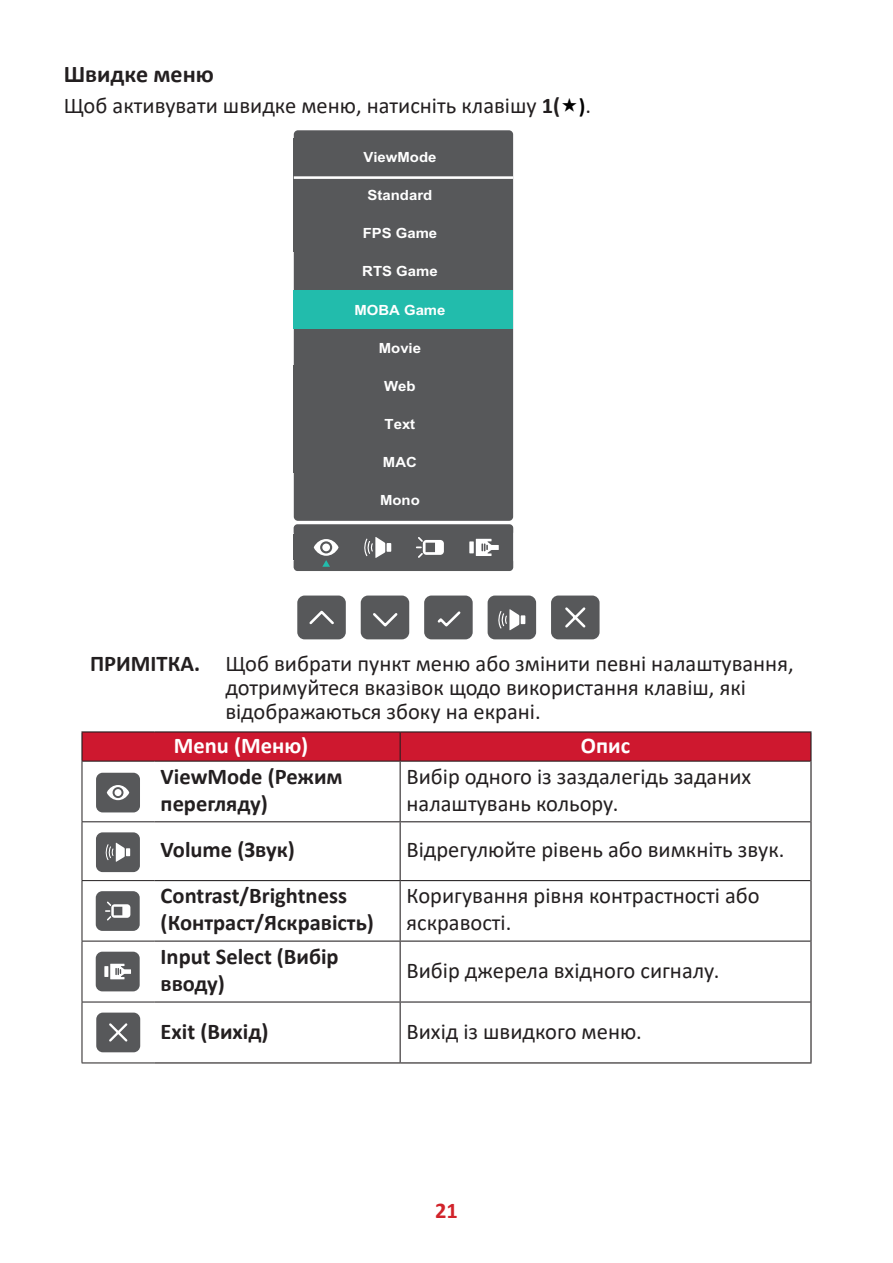
<style>
.page{position:relative;width:893px;height:1263px;background:#fff}
.page>*{position:absolute;margin:0;border:0;box-sizing:border-box;transform-origin:0 0}
.t1{font:700 24px "Calibri";color:#231f20}
.t2{font:22.5px/24px "Calibri";color:#231f20}
.t3{font:700 22.5px/27px "Calibri";color:#231f20}
.t4{font:700 22.5px "Calibri";color:#fff}
.t5{font:700 22.5px "Calibri";color:#d1232a}
.t6{font:700 14.1px "Arial";color:#fff;scale:1.06 1}
.s1{font-weight:700}
.s2{font-weight:700;font-size:21px;color:#000}
</style>
<div class="page">
<div style="left:294px;top:524px;width:219px;height:47px;background:#57585a;border-radius:4px"></div>
<div style="left:294px;top:130px;width:219px;height:391px;background:#57585a;border-radius:4px"></div>
<div style="left:293px;top:290px;width:220px;height:38px;background:#22bcac"></div>
<div style="left:297px;top:595px;width:49px;height:44px;background:#57585a;border-radius:7px"></div>
<svg style="left:309px;top:610px;width:25px;height:15px"></svg>
<div style="left:361px;top:595px;width:48px;height:44px;background:#57585a;border-radius:7px"></div>
<svg style="left:373px;top:613px;width:25px;height:14px"></svg>
<div style="left:424px;top:595px;width:49px;height:44px;background:#57585a;border-radius:7px"></div>
<svg style="left:437px;top:611px;width:24px;height:16px"></svg>
<hr style="left:294px;top:176px;width:219px;height:3px;background:#fff">
<svg style="left:416px;top:537px;width:28px;height:21px"></svg>
<div style="left:469px;top:541px;width:5px;height:12px;background:#fff"></div>
<svg style="left:476px;top:539px;width:23px;height:17px"></svg>
<div style="left:551px;top:595px;width:49px;height:44px;background:#57585a;border-radius:7px"></div>
<svg style="left:565px;top:607px;width:21px;height:21px"></svg>
<div style="left:488px;top:595px;width:48px;height:44px;background:#57585a;border-radius:7px"></div>
<svg style="left:498px;top:609px;width:27px;height:21px"></svg>
<svg style="left:364px;top:537px;width:27px;height:21px"></svg>
<svg style="left:314px;top:539px;width:25px;height:28px"></svg>
<hr style="left:81px;top:731px;width:73px;height:1px;background:#231f20">
<hr style="left:81px;top:732px;width:2px;height:29px;background:#231f20">
<hr style="left:154px;top:731px;width:246px;height:1px;background:#231f20">
<hr style="left:400px;top:731px;width:411px;height:1px;background:#231f20">
<hr style="left:810px;top:761px;width:1px;height:61px;background:#231f20">
<hr style="left:810px;top:822px;width:1px;height:58px;background:#231f20">
<hr style="left:810px;top:880px;width:1px;height:61px;background:#231f20">
<hr style="left:810px;top:941px;width:1px;height:61px;background:#231f20">
<hr style="left:810px;top:1002px;width:1px;height:60px;background:#231f20">
<hr style="left:154px;top:1062px;width:246px;height:1px;background:#231f20">
<hr style="left:400px;top:1062px;width:411px;height:1px;background:#231f20">
<svg style="left:82px;top:732px;width:729px;height:29px;background:#c7182e"></svg>
<hr style="left:81px;top:761px;width:73px;height:1px;background:#231f20">
<hr style="left:154px;top:761px;width:246px;height:1px;background:#231f20">
<hr style="left:400px;top:761px;width:410px;height:1px;background:#231f20">
<hr style="left:400px;top:762px;width:1px;height:59px;background:#231f20">
<hr style="left:154px;top:821px;width:246px;height:1px;background:#231f20">
<hr style="left:400px;top:821px;width:410px;height:1px;background:#231f20">
<hr style="left:400px;top:822px;width:1px;height:58px;background:#231f20">
<hr style="left:154px;top:880px;width:246px;height:1px;background:#231f20">
<hr style="left:400px;top:880px;width:410px;height:1px;background:#231f20">
<hr style="left:400px;top:881px;width:1px;height:59px;background:#231f20">
<hr style="left:154px;top:940px;width:246px;height:2px;background:#231f20">
<hr style="left:400px;top:940px;width:410px;height:2px;background:#231f20">
<hr style="left:400px;top:942px;width:1px;height:59px;background:#231f20">
<hr style="left:154px;top:1001px;width:246px;height:1px;background:#231f20">
<hr style="left:400px;top:1001px;width:410px;height:1px;background:#231f20">
<hr style="left:400px;top:1002px;width:1px;height:60px;background:#231f20">
<hr style="left:82px;top:762px;width:1px;height:59px;background:#231f20">
<hr style="left:82px;top:821px;width:72px;height:1px;background:#231f20">
<hr style="left:82px;top:822px;width:1px;height:58px;background:#231f20">
<hr style="left:82px;top:880px;width:72px;height:1px;background:#231f20">
<hr style="left:82px;top:881px;width:1px;height:60px;background:#231f20">
<hr style="left:82px;top:941px;width:72px;height:1px;background:#231f20">
<hr style="left:82px;top:941px;width:1px;height:61px;background:#231f20">
<hr style="left:82px;top:1002px;width:72px;height:1px;background:#231f20">
<hr style="left:82px;top:1002px;width:1px;height:60px;background:#231f20">
<hr style="left:82px;top:1062px;width:72px;height:1px;background:#231f20">
<div style="left:96px;top:773px;width:44px;height:39px;background:#57585a;border-radius:7px"></div>
<svg style="left:107px;top:785px;width:22px;height:15px"></svg>
<div style="left:115px;top:789px;width:7px;height:7px;background:#fff;border-radius:50%"></div>
<div style="left:96px;top:832px;width:44px;height:40px;background:#57585a;border-radius:7px"></div>
<svg style="left:105px;top:842px;width:25px;height:20px"></svg>
<div style="left:96px;top:891px;width:44px;height:40px;background:#57585a;border-radius:7px"></div>
<svg style="left:105px;top:901px;width:25px;height:19px"></svg>
<div style="left:96px;top:952px;width:44px;height:39px;background:#57585a;border-radius:7px"></div>
<svg style="left:104px;top:966px;width:4px;height:11px"></svg>
<svg style="left:110px;top:964px;width:21px;height:15px"></svg>
<div style="left:96px;top:1012px;width:44px;height:40px;background:#57585a;border-radius:7px"></div>
<svg style="left:109px;top:1023px;width:19px;height:19px"></svg>
<p class="t1" style="left:64px;top:57px;width:152px">Швидке меню</p>
<p class="t2" style="left:64px;top:93px;width:529px">Щоб активувати швидке меню, натисніть клавішу <span class="s1">1(</span> <span class="s2">)</span>.</p>
<p class="t6" style="left:363px;top:147px;width:70px">ViewMode</p>
<p class="t6" style="left:368px;top:185px;width:62px">Standard</p>
<p class="t6" style="left:363px;top:223px;width:72px">FPS Game</p>
<p class="t6" style="left:362px;top:261px;width:73px">RTS Game</p>
<p class="t6" style="left:354px;top:300px;width:87px">MOBA Game</p>
<p class="t6" style="left:379px;top:338px;width:41px">Movie</p>
<p class="t6" style="left:384px;top:376px;width:31px">Web</p>
<p class="t6" style="left:385px;top:414px;width:30px">Text</p>
<p class="t6" style="left:383px;top:452px;width:34px">MAC</p>
<p class="t6" style="left:380px;top:490px;width:39px">Mono</p>
<p class="t2" style="left:225px;top:651px;width:570px;text-indent:-135px"><span class="s1">ПРИМІТКА.</span> Щоб вибрати пункт меню або змінити певні налаштування, дотримуйтеся вказівок щодо використання клавіш, які відображаються збоку на екрані.</p>
<p class="t4" style="left:174px;top:729px;width:136px">Menu (Меню)</p>
<p class="t4" style="left:581px;top:729px;width:51px">Опис</p>
<p class="t3" style="left:161px;top:763px;width:184px">ViewMode (Режим перегляду)</p>
<p class="t2" style="left:406px;top:762px;width:346px;line-height:27px">Вибір одного із заздалегідь заданих налаштувань кольору.</p>
<p class="t3" style="left:161px;top:836px;width:136px">Volume (Звук)</p>
<p class="t2" style="left:406px;top:837px;width:379px">Відрегулюйте рівень або вимкніть звук.</p>
<p class="t3" style="left:161px;top:882px;width:215px">Contrast/Brightness (Контраст/Яскравість)</p>
<p class="t2" style="left:406px;top:882px;width:355px;line-height:27px">Коригування рівня контрастності або яскравості.</p>
<p class="t3" style="left:161px;top:943px;width:180px">Input Select (Вибір вводу)</p>
<p class="t2" style="left:406px;top:957px;width:314px">Вибір джерела вхідного сигналу.</p>
<p class="t3" style="left:161px;top:1017px;width:109px">Exit (Вихід)</p>
<p class="t2" style="left:406px;top:1018px;width:237px">Вихід із швидкого меню.</p>
<p class="t5" style="left:435px;top:1194px;width:24px">21</p>
</div>
